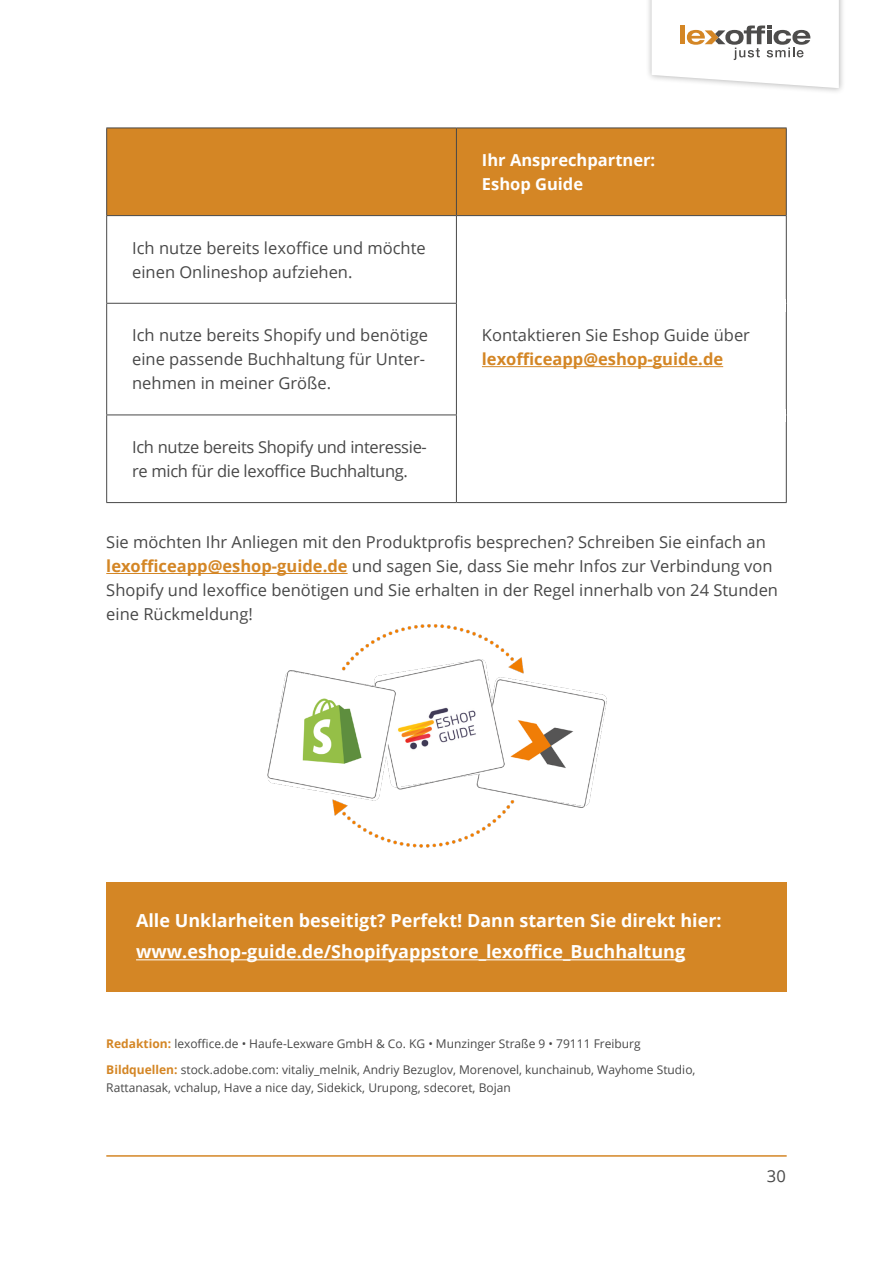
<style>
.page{position:relative;width:893px;height:1263px;background:#fff}
.page>*{position:absolute;margin:0;border:0;box-sizing:border-box;transform-origin:0 0}
.t1{font:700 18px/31.5px "Open Sans";color:#fff}
.Fließtext{font:16.5px/24px "Open Sans";color:#484848}
.Fließtext-2{font:16.5px/24px "Open Sans";letter-spacing:-.02em;color:#484848}
.t2{font:700 16.5px/24px "Open Sans";color:#fff}
.t3{font:700 16.5px "Open Sans";color:#d48625}
.Fließtext-3{font:12px/18px "Open Sans";color:#484848}
.Subheadline{font:12px "Open Sans";color:#484848}
.s1{font-weight:700;color:#d48625}
</style>
<div class="page">
<hr style="left:106px;top:1155px;width:681px;height:2px;background:#d48625">
<div style="left:645px;top:0;width:200px;height:95px;background:#000;opacity:.3"></div>
<svg style="left:652px;top:0;width:187px;height:88px"></svg>
<hr style="left:106px;top:573px;width:242px;height:1px;background:#d48625">
<div style="left:107px;top:129px;width:679px;height:86px;background:#d48625"></div>
<hr style="left:106px;top:216px;width:1px;height:87px;background:#484848">
<hr style="left:106px;top:303px;width:350px;height:1px;background:#484848">
<hr style="left:106px;top:304px;width:1px;height:111px;background:#484848">
<hr style="left:106px;top:415px;width:350px;height:1px;background:#484848">
<hr style="left:106px;top:415px;width:1px;height:87px;background:#484848">
<hr style="left:106px;top:502px;width:350px;height:1px;background:#484848">
<hr style="left:456px;top:216px;width:1px;height:87px;background:#484848">
<hr style="left:786px;top:216px;width:1px;height:87px;background:#484848">
<hr style="left:456px;top:303px;width:331px;height:1px;background:#484848">
<hr style="left:456px;top:304px;width:1px;height:111px;background:#484848">
<hr style="left:786px;top:304px;width:1px;height:111px;background:#484848">
<hr style="left:456px;top:415px;width:331px;height:1px;background:#484848">
<hr style="left:456px;top:415px;width:1px;height:87px;background:#484848">
<hr style="left:786px;top:415px;width:1px;height:87px;background:#484848">
<hr style="left:456px;top:502px;width:331px;height:1px;background:#484848">
<hr style="left:456px;top:128px;width:331px;height:1px;background:#484848">
<hr style="left:786px;top:128px;width:1px;height:87px;background:#484848">
<hr style="left:456px;top:215px;width:331px;height:1px;background:#484848">
<hr style="left:106px;top:128px;width:350px;height:1px;background:#484848">
<hr style="left:106px;top:128px;width:1px;height:87px;background:#484848">
<hr style="left:456px;top:128px;width:1px;height:87px;background:#484848">
<hr style="left:106px;top:215px;width:350px;height:1px;background:#484848">
<hr style="left:482px;top:366px;width:241px;height:1px;background:#d48625">
<div style="left:458px;top:299px;width:328px;height:13px;background:#fff"></div>
<div style="left:457px;top:409px;width:328px;height:13px;background:#fff"></div>
<img style="left:267px;top:624px;width:340px;height:224px">
<div style="left:106px;top:882px;width:681px;height:110px;background:#d48625"></div>
<hr style="left:136px;top:959px;width:549px;height:1px;background:#fff">
<p class="Fließtext" style="left:132px;top:235px;width:295px">Ich nutze bereits lexoffice und möchte einen Onlineshop aufziehen.</p>
<p class="t2" style="left:482px;top:148px;width:175px">Ihr Ansprechpartner:<br>Eshop Guide</p>
<p class="Fließtext" style="left:132px;top:323px;width:297px">Ich nutze bereits Shopify und benötige eine passende Buchhaltung für Unter&shy;nehmen in meiner Größe.</p>
<p class="Fließtext" style="left:482px;top:323px;width:270px">Kontaktieren Sie Eshop Guide über</p>
<p class="t3" style="left:482px;top:348px;width:243px">lexofficeapp@eshop-guide.de</p>
<p class="Fließtext-2" style="left:132px;top:435px;width:296px">Ich nutze bereits Shopify und interessie&shy;re mich für die lexoffice Buchhaltung.</p>
<p class="Fließtext" style="left:106px;top:530px;width:673px">Sie möchten Ihr Anliegen mit den Produktprofis besprechen? Schreiben Sie einfach an <span class="s1">lexofficeapp@eshop-guide.de</span> und sagen Sie, dass Sie mehr Infos zur Verbindung von Shopify und lexoffice benötigen und Sie erhalten in der Regel innerhalb von 24 Stunden eine Rückmeldung!</p>
<p class="t1" style="left:136px;top:904px;width:587px">Alle Unklarheiten beseitigt? Perfekt! Dann starten Sie direkt hier: www.eshop-guide.de/Shopifyappstore_lexoffice_Buchhaltung</p>
<p class="Subheadline" style="left:106px;top:1035px;width:536px"><span class="s1">Redaktion:</span> lexoffice.de • Haufe-Lexware GmbH &amp; Co. KG • Munzinger Straße 9 • 79111 Freiburg</p>
<p class="Fließtext-3" style="left:106px;top:1061px;width:591px"><span class="s1">Bildquellen:</span> stock.adobe.com: vitaliy_melnik, Andriy Bezuglov, Morenovel, kunchainub, Wayhome Studio,<br>Rattanasak, vchalup, Have a nice day, Sidekick, Urupong, sdecoret, Bojan</p>
<p class="Fließtext" style="left:767px;top:1164px;width:20px">30</p>
</div>
